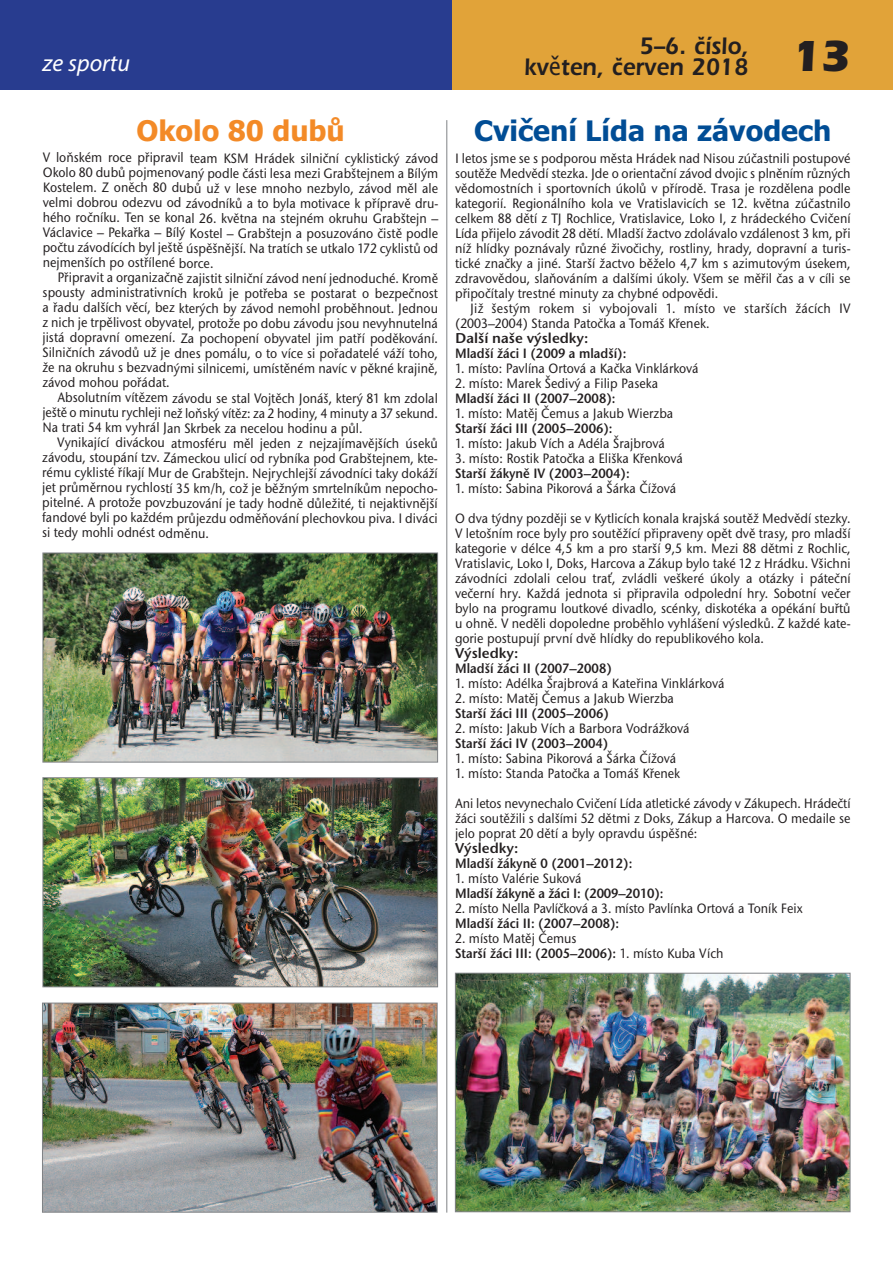
<style>
.page{position:relative;width:893px;height:1263px;background:#fff}
.page>*{position:absolute;margin:0;border:0;box-sizing:border-box;transform-origin:0 0}
.t1{font:700 45px "Itc Eras CE";color:#231f20}
.t2{font:700 28.5px "Tahoma";letter-spacing:-.005em;color:#f38a27}
.t3{font:700 28.35px "Tahoma";color:#014d95}
.t4{font:600 24.75px "Itc Eras CE";color:#231f20;scale:.91 1}
.t5{font:italic 24px "Myriad Pro";color:#fff}
.t6{font:14.85px "Stone Sans Itc TCE Semi";color:#231f20}
.t7{font:500 14.25px/15px "Stone Sans Itc TCE";color:#231f20;text-align:justify;scale:.9 1}
.t8{font:500 14.1px/15px "Stone Sans Itc TCE";color:#231f20;scale:.91 1}
.t9{font:14.1px "Stone Sans Itc TCE Semi";color:#231f20;scale:.91 1}
.s1{font-family:"Lucida Grande";font-weight:400}
.s2{font-family:"Stone Sans Itc TCE";font-weight:500}
</style>
<div class="page">
<div style="left:0;top:0;width:893px;height:90px;background:#283c8f"></div>
<div style="left:452px;top:0;width:441px;height:90px;background:#e1a339"></div>
<img style="left:457px;top:975px;width:391px;height:235px">
<div style="left:455px;top:973px;width:395px;height:239px;border:1px solid #808285"></div>
<img style="left:45px;top:555px;width:391px;height:205px">
<div style="left:43px;top:553px;width:395px;height:209px;border:1px solid #808285"></div>
<img style="left:45px;top:779px;width:391px;height:206px">
<div style="left:43px;top:777px;width:395px;height:210px;border:1px solid #808285"></div>
<img style="left:44px;top:1005px;width:392px;height:205px">
<div style="left:42px;top:1003px;width:396px;height:209px;border:1px solid #808285"></div>
<hr style="left:446px;top:120px;width:1px;height:1092px;background:#808285">
<h3 class="t4" style="left:639px;top:37px;width:121px">5–6. ãíslo,</h3>
<h1 class="t1" style="left:792px;top:41px;width:60px">13</h1>
<h3 class="t5" style="left:43px;top:54px;width:89px">ze sportu</h3>
<h3 class="t4" style="left:524px;top:58px;width:248px">kv<span class="s1">ě</span>ten, ãerven 2018</h3>
<h2 class="t2" style="left:136px;top:114px;width:210px">okolo 80 dubů</h2>
<p class="t7" style="left:43px;top:150px;width:441px">V loňském roce připravil team KSM Hrádek silniční cyklistický závod Okolo 80 dubů pojmenovaný podle části lesa mezi Grabštejnem a Bílým Kostelem. Z oněch 80 dubů už v lese mnoho nezbylo, závod měl ale velmi dobrou odezvu od závodníků a to byla motivace k přípravě dru&shy;hého ročníku. Ten se konal 26. května na stejném okruhu Grabštejn – Václavice – Pekařka – Bílý Kostel – Grabštejn a posuzováno čistě podle počtu závodících byl ještě úspěšnější. Na tratích se utkalo 172 cyklistů od nejmenších po ostřílené borce.</p>
<p class="t7" style="left:42px;top:270px;width:441px;text-indent:15px">Připravit a organizačně zajistit silniční závod není jednoduché. Kromě spousty administrativních kroků je potřeba se postarat o bezpečnost a řadu dalších věcí, bez kterých by závod nemohl proběhnout. Jednou z nich je trpělivost obyvatel, protože po dobu závodu jsou nevyhnutelná jistá dopravní omezení. Za pochopení obyvatel jim patří poděkování.<br>Silničních závodů už je dnes pomálu, o to více si pořadatelé váží toho, že na okruhu s bezvadnými silnicemi, umístěném navíc v pěkné krajině, závod mohou pořádat.</p>
<p class="t7" style="left:42px;top:390px;width:441px;text-indent:15px">Absolutním vítězem závodu se stal Vojtěch Jonáš, který 81 km zdolal ještě o minutu rychleji než loňský vítěz: za 2 hodiny, 4 minuty a 37 sekund.<br>Na trati 54 km vyhrál Jan Skrbek za necelou hodinu a půl.</p>
<p class="t7" style="left:42px;top:435px;width:441px;text-indent:15px">Vynikající diváckou atmosféru měl jeden z nejzajímavějších úseků závodu, stoupání tzv. Zámeckou ulicí od rybníka pod Grabštejnem, kte&shy;rému cyklisté říkají Mur de Grabštejn. Nejrychlejší závodníci taky dokáží jet průměrnou rychlostí 35 km/h, což je běžným smrtelníkům nepocho&shy;pitelné. A protože povzbuzování je tady hodně důležité, ti nejaktivnější fandové byli po každém průjezdu odměňování plechovkou piva. I diváci si tedy mohli odnést odměnu.</p>
<h3 class="t3" style="left:474px;top:114px;width:359px">cvičení Lída na závodech</h3>
<p class="t8" style="left:455px;top:150px;width:436px;text-align:justify">I letos jsme se s podporou města Hrádek nad Nisou zúčastnili postupové soutěže Medvědí stezka. Jde o orientační závod dvojic s plněním různých vědomostních i sportovních úkolů v přírodě. Trasa je rozdělena podle kategorií. Regionálního kola ve Vratislavicích se 12. května zúčastnilo celkem 88 dětí z TJ Rochlice, Vratislavice, Loko I, z hrádeckého Cvičení Lída přijelo závodit 28 dětí. Mladší žactvo zdolávalo vzdálenost 3 km, při níž hlídky poznávaly různé živočichy, rostliny, hrady, dopravní a turis&shy;tické značky a jiné. Starší žactvo běželo 4,7 km s azimutovým úsekem, zdravovědou, slaňováním a dalšími úkoly. Všem se měřil čas a v cíli se připočítaly trestné minuty za chybné odpovědi.</p>
<p class="t8" style="left:455px;top:300px;width:436px;text-indent:15px">Již šestým rokem si vybojovali 1. místo ve starších žácích IV (2003–2004) Standa Patočka a Tomáš Křenek.</p>
<p class="t6" style="left:455px;top:329px;width:135px">Další naše výsledky:</p>
<p class="t9" style="left:455px;top:344px;width:190px">Mladší žáci I (2009 a mladší):</p>
<p class="t8" style="left:455px;top:360px;width:269px">1. místo: Pavlína Ortová a Kačka Vinklárková</p>
<p class="t8" style="left:455px;top:375px;width:225px">2. místo: Marek Šedivý a Filip Paseka</p>
<p class="t9" style="left:455px;top:389px;width:178px">Mladší žáci II (2007–2008):</p>
<p class="t8" style="left:455px;top:405px;width:241px">1. místo: Matěj Čemus a Jakub Wierzba</p>
<p class="t9" style="left:455px;top:419px;width:175px">Starší žáci III (2005–2006):</p>
<p class="t8" style="left:455px;top:435px;width:232px">1. místo: Jakub Vích a Adéla Šrajbrová</p>
<p class="t8" style="left:455px;top:450px;width:252px">3. místo: Rostik Patočka a Eliška Křenková</p>
<p class="t9" style="left:455px;top:464px;width:194px">Starší žákyně IV (2003–2004):</p>
<p class="t8" style="left:455px;top:473px;width:436px;line-height:30px">1. místo: Sabina Pikorová a Šárka Čížová<br>O dva týdny později se v Kytlicích konala krajská soutěž Medvědí stezky.</p>
<p class="t8" style="left:455px;top:525px;width:436px;text-align:justify">V letošním roce byly pro soutěžící připraveny opět dvě trasy, pro mladší kategorie v délce 4,5 km a pro starší 9,5 km. Mezi 88 dětmi z Rochlic, Vratislavic, Loko I, Doks, Harcova a Zákup bylo také 12 z Hrádku. Všichni závodníci zdolali celou trať, zvládli veškeré úkoly a otázky i páteční večerní hry. Každá jednota si připravila odpolední hry. Sobotní večer bylo na programu loutkové divadlo, scénky, diskotéka a opékání buřtů u ohně. V neděli dopoledne proběhlo vyhlášení výsledků. Z každé kate&shy;gorie postupují první dvě hlídky do republikového kola.</p>
<p class="t6" style="left:455px;top:644px;width:65px">Výsledky:</p>
<p class="t9" style="left:455px;top:659px;width:174px">Mladší žáci II (2007–2008)</p>
<p class="t8" style="left:455px;top:675px;width:298px">1. místo: Adélka Šrajbrová a Kateřina Vinklárková</p>
<p class="t8" style="left:455px;top:690px;width:242px">2. místo: Matěj Čemus a Jakub Wierzba</p>
<p class="t9" style="left:455px;top:704px;width:171px">Starší žáci III (2005–2006)</p>
<p class="t8" style="left:455px;top:720px;width:259px">2. místo: Jakub Vích a Barbora Vodrážková</p>
<p class="t9" style="left:455px;top:734px;width:170px">Starší žáci IV (2003–2004)</p>
<p class="t8" style="left:455px;top:750px;width:245px">1. místo: Sabina Pikorová a Šárka Čížová</p>
<p class="t8" style="left:455px;top:758px;width:436px;line-height:30px">1. místo: Standa Patočka a Tomáš Křenek<br>Ani letos nevynechalo Cvičení Lída atletické závody v Zákupech. Hrádečtí</p>
<p class="t8" style="left:455px;top:810px;width:436px">žáci soutěžili s dalšími 52 dětmi z Doks, Zákup a Harcova. O medaile se jelo poprat 20 dětí a byly opravdu úspěšné:</p>
<p class="t6" style="left:455px;top:839px;width:65px">Výsledky:</p>
<p class="t9" style="left:455px;top:854px;width:196px">Mladší žákyně 0 (2001–2012):</p>
<p class="t8" style="left:455px;top:870px;width:141px">1. místo Valérie Suková</p>
<p class="t9" style="left:455px;top:884px;width:230px">Mladší žákyně a žáci I: (2009–2010):</p>
<p class="t8" style="left:455px;top:900px;width:383px">2. místo Nella Pavlíčková a 3. místo Pavlínka Ortová a Toník Feix</p>
<p class="t9" style="left:455px;top:914px;width:182px">Mladší žáci II: (2007–2008):</p>
<p class="t8" style="left:455px;top:930px;width:135px">2. místo Matěj Čemus</p>
<p class="t9" style="left:455px;top:944px;width:296px">Starší žáci III: (2005–2006): <span class="s2">1. místo Kuba Vích</span></p>
</div>
